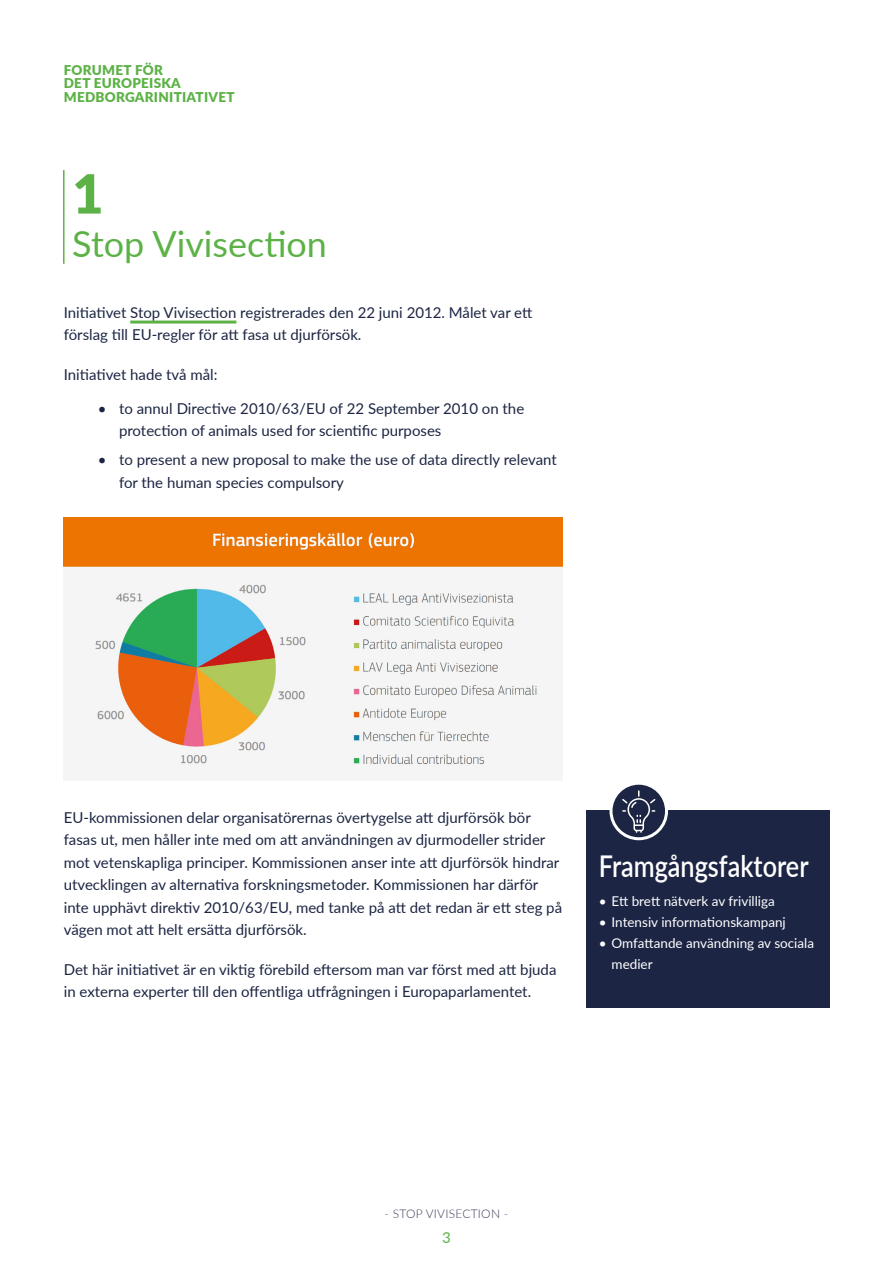
<style>
.page{position:relative;width:893px;height:1263px;background:#fff}
.page>*{position:absolute;margin:0;border:0;box-sizing:border-box;transform-origin:0 0}
.t1{font:900 54px "Lato";color:#5cb246}
.t2{font:36px "Lato";color:#5cb246}
.t3{font:600 30px "Lato";color:#fff;scale:.84 1}
.t4{font:15px/22.5px "Lato";color:#1c2543}
.t5{font:15px "Lato";color:#5cb246}
.t6{font:13.5px/21px "Lato";color:#fff}
.t7{font:900 13.5px/13.5px "Lato";letter-spacing:.02em;color:#5cb246}
.t8{font:300 12px "Lato";letter-spacing:.02em;color:#3c3e5c}
</style>
<div class="page">
<hr style="left:63px;top:170px;width:2px;height:94px;background:#5cb246">
<hr style="left:130px;top:321px;width:106px;height:3px;background:#5cb246">
<img style="left:64px;top:518px;width:499px;height:263px">
<div style="left:586px;top:810px;width:243px;height:197px;background:#1c2543"></div>
<svg style="left:611px;top:783px;width:55px;height:56px"></svg>
<div style="left:609px;top:782px;width:59px;height:58px;border:3px solid #fff;border-radius:50%"></div>
<svg style="left:622px;top:790px;width:33px;height:43px"></svg>
<p class="t7" style="left:64px;top:62px;width:172px">FORUMET FÖR<br>DET EUROPEISKA<br>MEDBORGARINITIATIVET</p>
<h1 class="t1" style="left:72px;top:153px;width:33px">1</h1>
<h2 class="t2" style="left:72px;top:218px;width:256px">Stop Vivisection</h2>
<p class="t4" style="left:64px;top:300px;width:470px">Initiativet Stop Vivisection registrerades den 22 juni 2012. Målet var ett förslag till EU-regler för att fasa ut djurförsök.</p>
<p class="t4" style="left:64px;top:362px;width:155px">Initiativet hade två mål:</p>
<p class="t4" style="left:119px;top:396px;width:407px;text-indent:-21px">• to annul Directive 2010/63/EU of 22 September 2010 on the protection of animals used for scientific purposes</p>
<p class="t4" style="left:119px;top:448px;width:439px;text-indent:-21px">• to present a new proposal to make the use of data directly relevant for the human species compulsory</p>
<p class="t4" style="left:64px;top:805px;width:500px">EU-kommissionen delar organisatörernas övertygelse att djurförsök bör fasas ut, men håller inte med om att användningen av djurmodeller strider mot vetenskapliga principer. Kommissionen anser inte att djurförsök hindrar utvecklingen av alternativa forskningsmetoder. Kommissionen har därför inte upphävt direktiv 2010/63/EU, med tanke på att det redan är ett steg på vägen mot att helt ersätta djurförsök.</p>
<p class="t4" style="left:64px;top:957px;width:494px">Det här initiativet är en viktig förebild eftersom man var först med att bjuda in externa experter till den offentliga utfrågningen i Europaparlamentet.</p>
<h3 class="t3" style="left:599px;top:844px;width:251px">Framgångsfaktorer</h3>
<p class="t6" style="left:599px;top:890px;width:178px">• Ett brett nätverk av frivilliga</p>
<p class="t6" style="left:599px;top:911px;width:189px">• Intensiv informationskampanj</p>
<p class="t6" style="left:612px;top:932px;width:204px;text-indent:-13px">• Omfattande användning av sociala medier</p>
<p class="t8" style="left:385px;top:1206px;width:125px">- STOP VIVISECTION -</p>
<p class="t5" style="left:442px;top:1227px;width:10px">3</p>
</div>
